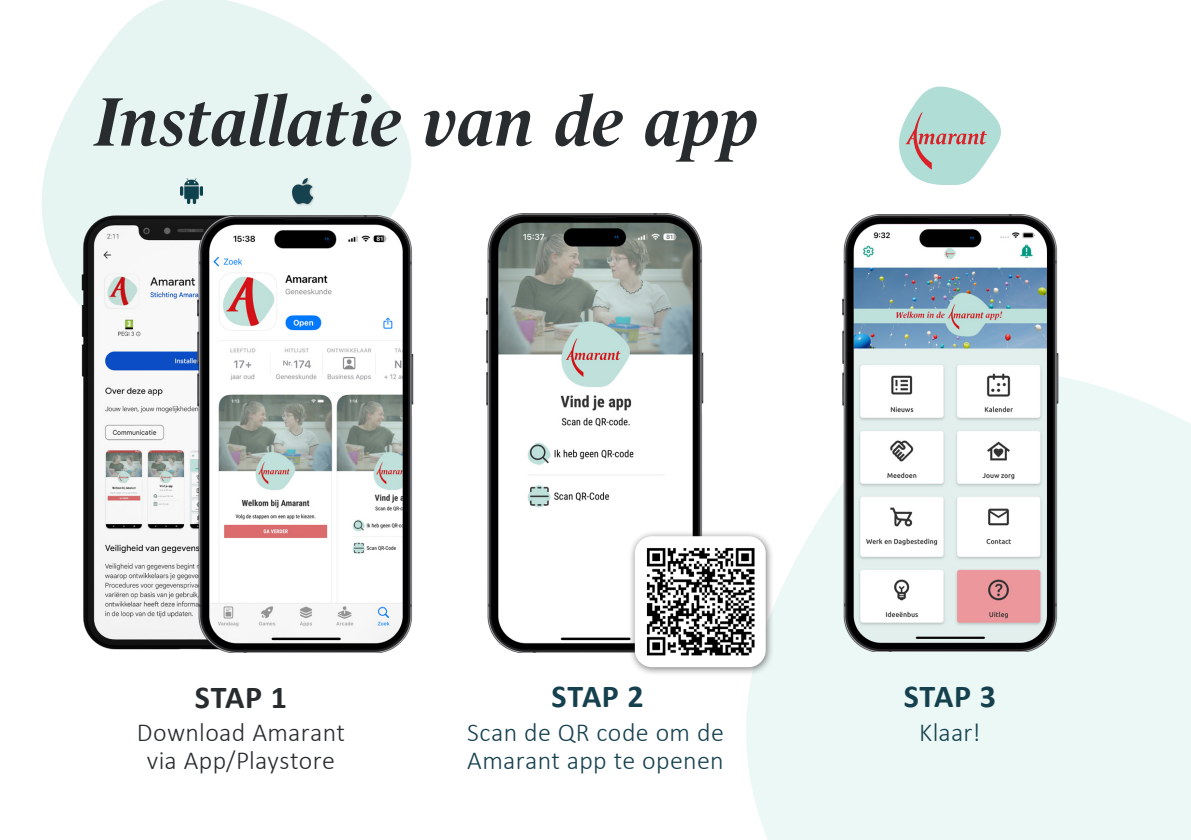
<style>
.page{position:relative;width:1191px;height:840px;background:#fff}
.page>*{position:absolute;margin:0;border:0;box-sizing:border-box;transform-origin:0 0}
.t1{font:italic 700 70px "Le Monde Livre Std";letter-spacing:.005em;color:#282c2f}
.t2{font:700 32px "Calibri";letter-spacing:.02em;color:#15404e}
.t3{font:700 32px "Calibri";color:#282c2f}
.t4{font:300 26px "Calibri";letter-spacing:.015em;color:#15404e}
.t5{font:300 26px "Calibri";letter-spacing:.01em;color:#282c2f}
</style>
<div class="page">
<svg style="left:746px;top:376px;width:445px;height:463px;background:#edf8f7"></svg>
<svg style="left:42px;top:0;width:369px;height:306px;fill:#e7f5f2"></svg>
<img style="left:81px;top:202px;width:221px;height:451px">
<img style="left:197px;top:215px;width:217px;height:436px">
<svg style="left:899px;top:86px;width:102px;height:99px"></svg>
<div style="left:291px;top:177px;width:24px;height:29px;background:#231f20;opacity:.4"></div>
<img style="left:292px;top:178px;width:20px;height:25px">
<img style="left:181px;top:178px;width:22px;height:26px">
<img style="left:842px;top:214px;width:217px;height:437px">
<img style="left:487px;top:214px;width:217px;height:438px">
<div style="left:628px;top:529px;width:146px;height:146px;background:#231f20;opacity:.6"></div>
<div style="left:635px;top:536px;width:130px;height:130px;background:#fff;border-radius:17px"></div>
<img style="left:646px;top:548px;width:108px;height:107px">
<p class="t1" style="left:95px;top:80px;width:665px">Installatie van de app</p>
<p class="t3" style="left:195px;top:674px;width:94px">STAP 1</p>
<p class="t2" style="left:551px;top:673px;width:94px">STAP 2</p>
<p class="t4" style="left:467px;top:716px;width:258px">Scan de QR code om de</p>
<p class="t4" style="left:467px;top:744px;width:258px">Amarant app te openen</p>
<p class="t5" style="left:137px;top:716px;width:209px">Download Amarant</p>
<p class="t5" style="left:147px;top:744px;width:190px">via App/Playstore</p>
<p class="t2" style="left:903px;top:673px;width:94px">STAP 3</p>
<p class="t4" style="left:919px;top:716px;width:63px">Klaar!</p>
</div>
